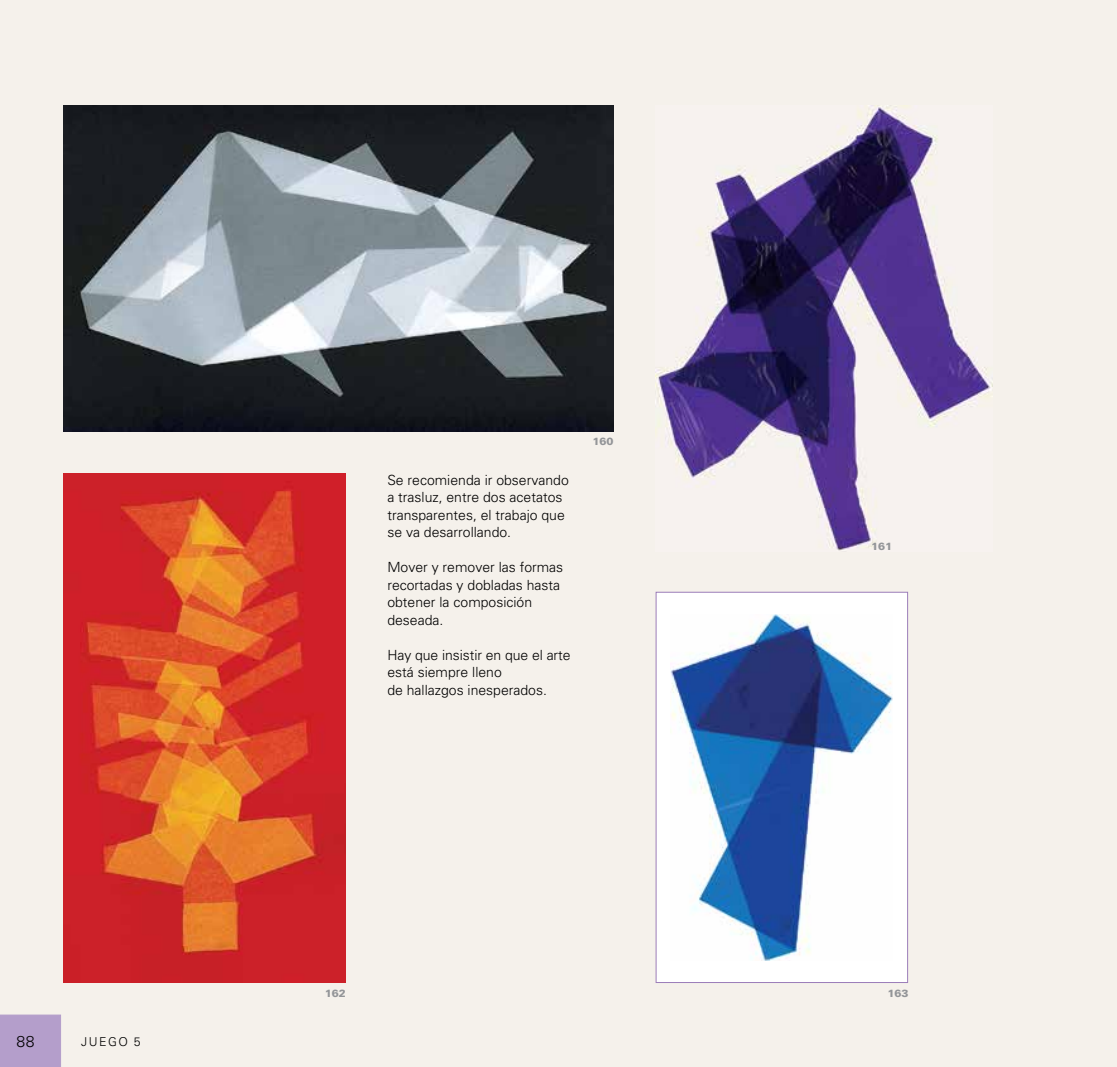
<style>
.page{position:relative;width:1117px;height:1067px;background:#fff}
.page>*{position:absolute;margin:0;border:0;box-sizing:border-box;transform-origin:0 0}
.t1{font:300 15.75px "Univers";color:#000}
.t2{font:300 14px/17.5px "Univers";color:#000}
.t3{font:300 12.25px "Univers";letter-spacing:.12em;color:#000}
.t4{font:900 10.5px "Univers";color:#939598}
</style>
<div class="page">
<div style="left:0;top:0;width:1116px;height:1067px;background:#f5f1eb"></div>
<div style="left:0;top:1014px;width:61px;height:53px;background:#b49ecb"></div>
<img style="left:63px;top:105px;width:550px;height:326px">
<img style="left:655px;top:105px;width:337px;height:446px">
<div style="left:655px;top:592px;width:252px;height:391px;background:#fff;border:1px solid #9c7db9"></div>
<img style="left:670px;top:614px;width:222px;height:346px">
<img style="left:63px;top:473px;width:282px;height:510px">
<p class="t1" style="left:17px;top:1032px;width:20px">88</p>
<p class="t3" style="left:81px;top:1034px;width:61px">JUEGO 5</p>
<p class="t2" style="left:387px;top:470px;width:183px">Se recomienda ir observando a trasluz, entre dos acetatos transparentes, el trabajo que se va desarrollando.</p>
<p class="t2" style="left:387px;top:558px;width:177px">Mover y remover las formas recortadas y dobladas hasta obtener la composición deseada.</p>
<p class="t2" style="left:387px;top:645px;width:185px">Hay que insistir en que el arte está siempre lleno<br>de hallazgos inesperados.</p>
<p class="t4" style="left:592px;top:435px;width:23px">160</p>
<p class="t4" style="left:871px;top:539px;width:23px">161</p>
<p class="t4" style="left:325px;top:986px;width:23px">162</p>
<p class="t4" style="left:887px;top:986px;width:23px">163</p>
</div>
